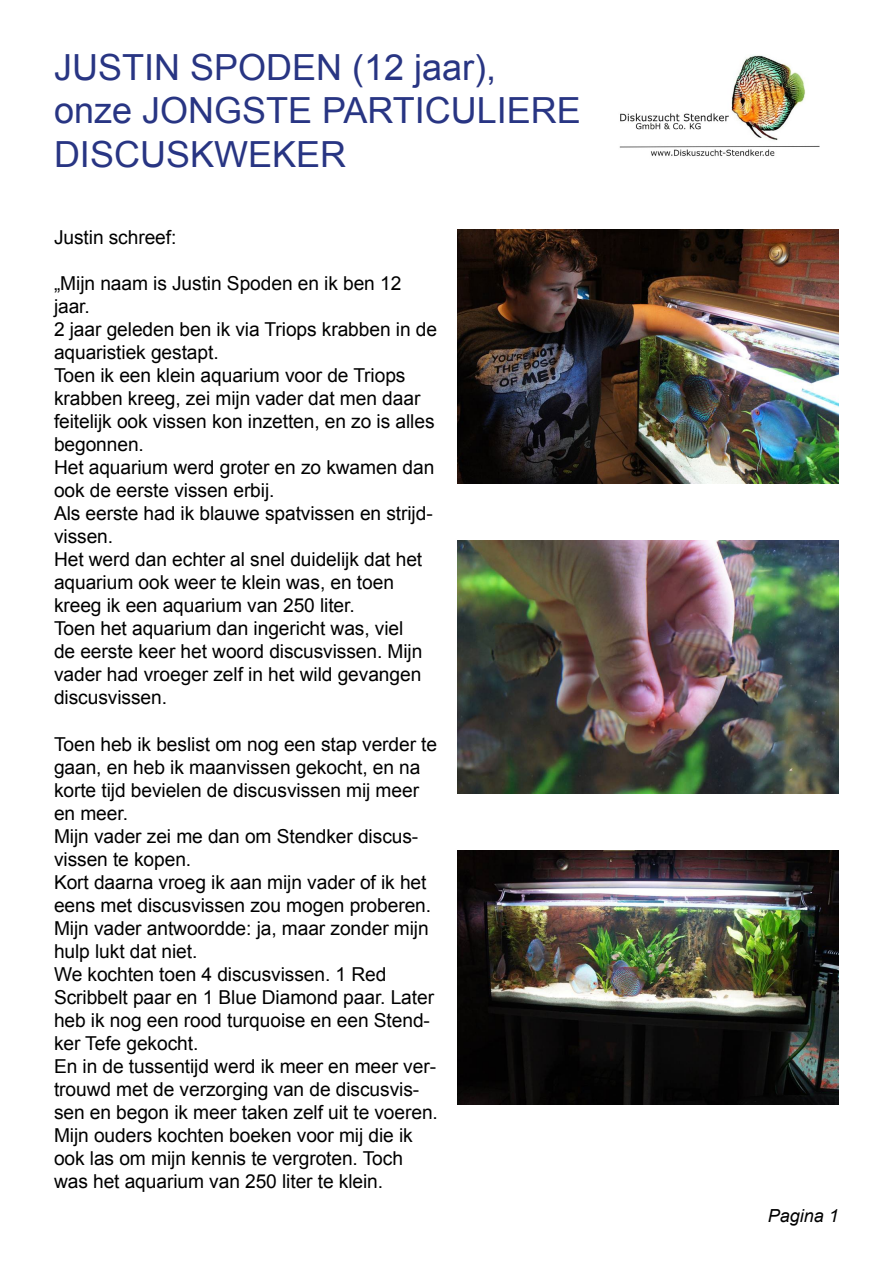
<style>
.page{position:relative;width:893px;height:1263px;background:#fff}
.page>*{position:absolute;margin:0;border:0;box-sizing:border-box;transform-origin:0 0}
.t1{font:36px/43.2px "Arial";color:#283583}
.t2{font:19.2px/23.1px "Arial";letter-spacing:-.005em;color:#000}
.t3{font:italic 18px "Arial";color:#000}
</style>
<div class="page">
<img style="left:619px;top:55px;width:201px;height:102px">
<img style="left:457px;top:230px;width:382px;height:253px">
<img style="left:457px;top:540px;width:382px;height:254px">
<img style="left:457px;top:850px;width:382px;height:254px">
<h1 class="t1" style="left:54px;top:46px;width:528px">JUSTIN SPODEN (12 jaar), onze JONGSTE PARTICULIERE<br>DISCUSKWEKER</h1>
<p class="t2" style="left:54px;top:225px;width:124px">Justin schreef:</p>
<p class="t2" style="left:54px;top:272px;width:385px">„Mijn naam is Justin Spoden en ik ben 12 jaar.<br>2 jaar geleden ben ik via Triops krabben in de aquaristiek gestapt.<br>Toen ik een klein aquarium voor de Triops krabben kreeg, zei mijn vader dat men daar feitelijk ook vissen kon inzetten, en zo is alles begonnen.<br>Het aquarium werd groter en zo kwamen dan ook de eerste vissen erbij.<br>Als eerste had ik blauwe spatvissen en strijd&shy;vissen.<br>Het werd dan echter al snel duidelijk dat het aquarium ook weer te klein was, en toen kreeg ik een aquarium van 250 liter.<br>Toen het aquarium dan ingericht was, viel<br>de eerste keer het woord discusvissen. Mijn vader had vroeger zelf in het wild gevangen discusvissen.</p>
<p class="t2" style="left:54px;top:732px;width:385px">Toen heb ik beslist om nog een stap verder te gaan, en heb ik maanvissen gekocht, en na korte tijd bevielen de discusvissen mij meer en meer.<br>Mijn vader zei me dan om Stendker discus&shy;vissen te kopen.<br>Kort daarna vroeg ik aan mijn vader of ik het eens met discusvissen zou mogen proberen.<br>Mijn vader antwoordde: ja, maar zonder mijn hulp lukt dat niet.<br>We kochten toen 4 discusvissen. 1 Red Scribbelt paar en 1 Blue Diamond paar. Later heb ik nog een rood turquoise en een Stend&shy;ker Tefe gekocht.<br>En in de tussentijd werd ik meer en meer ver&shy;trouwd met de verzorging van de discusvis&shy;sen en begon ik meer taken zelf uit te voeren.<br>Mijn ouders kochten boeken voor mij die ik ook las om mijn kennis te vergroten. Toch was het aquarium van 250 liter te klein.</p>
<p class="t3" style="left:768px;top:1204px;width:73px">Pagina 1</p>
</div>
